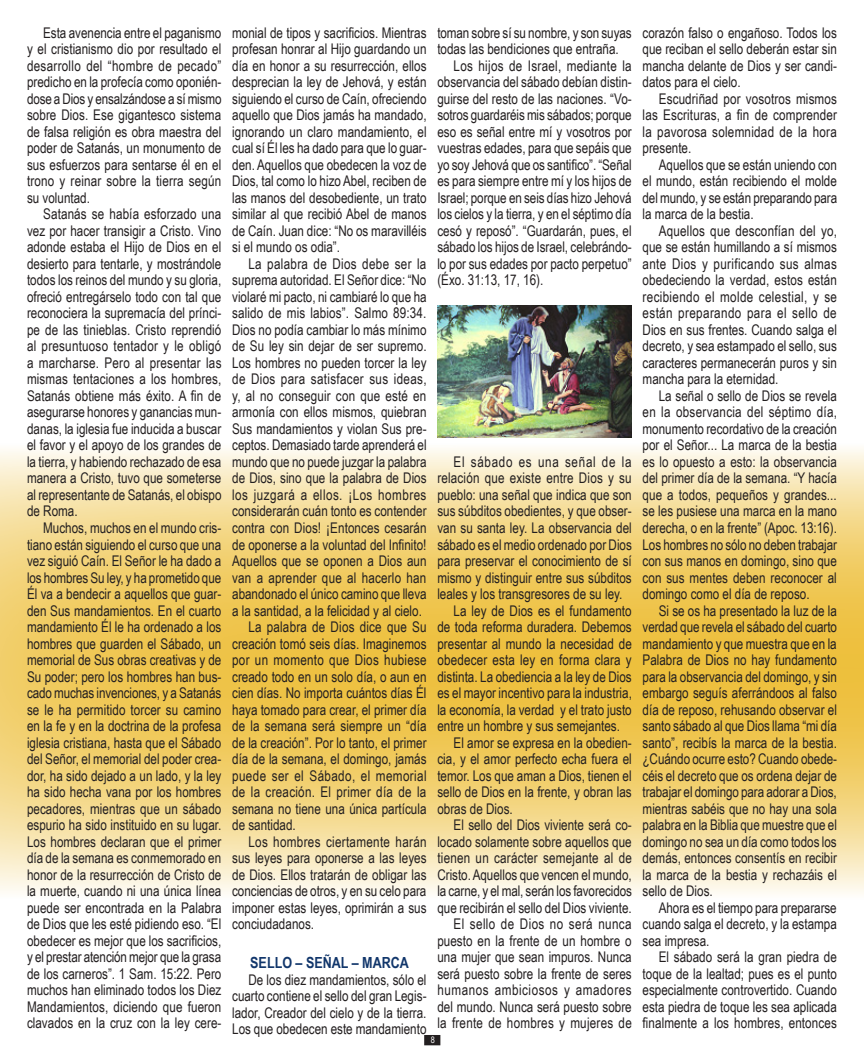
<style>
.page{position:relative;width:864px;height:1059px;background:#fff}
.page>*{position:absolute;margin:0;border:0;box-sizing:border-box;transform-origin:0 0}
._5{font:700 15.3px "Arial Narrow";color:#11366b}
.t1{font:14.7px/16.5px "Arial Narrow";color:#231f20;text-align:justify}
.t2{font:9px "Arial Narrow";color:#fff}
</style>
<div class="page">
<div style="left:425px;top:1035px;width:15px;height:9px;background:#231f20"></div>
<div style="left:424px;top:1034px;width:16px;height:11px;border:2px solid #231f20"></div>
<img style="left:0;top:448px;width:864px;height:446px">
<img style="left:437px;top:305px;width:195px;height:133px">
<p class="t1" style="left:27px;top:24px;width:196px;text-indent:16px">Esta avenencia entre el paganismo y el cristianismo dio por resultado el desarrollo del “hombre de pecado” predicho en la profecía como oponién&shy;dose a Dios y ensalzándose a sí mismo sobre Dios. Ese gigantesco sistema de falsa religión es obra maestra del poder de Satanás, un monumento de sus esfuerzos para sentarse él en el trono y reinar sobre la tierra según su voluntad.</p>
<p class="t1" style="left:27px;top:205px;width:196px;text-indent:16px">Satanás se había esforzado una vez por hacer transigir a Cristo. Vino adonde estaba el Hijo de Dios en el desierto para tentarle, y mostrándole todos los reinos del mundo y su gloria, ofreció entregárselo todo con tal que reconociera la supremacía del prínci&shy;pe de las tinieblas. Cristo reprendió al presuntuoso tentador y le obligó a marcharse. Pero al presentar las mismas tentaciones a los hombres, Satanás obtiene más éxito. A fin de asegurarse honores y ganancias mun&shy;danas, la iglesia fue inducida a buscar el favor y el apoyo de los grandes de la tierra, y habiendo rechazado de esa manera a Cristo, tuvo que someterse al representante de Satanás, el obispo de Roma.</p>
<p class="t1" style="left:27px;top:519px;width:196px;text-indent:16px">Muchos, muchos en el mundo cris&shy;tiano están siguiendo el curso que una vez siguió Caín. El Señor le ha dado a los hombres Su ley, y ha prometido que Él va a bendecir a aquellos que guar&shy;den Sus mandamientos. En el cuarto mandamiento Él le ha ordenado a los hombres que guarden el Sábado, un memorial de Sus obras creativas y de Su poder; pero los hombres han bus&shy;cado muchas invenciones, y a Satanás se le ha permitido torcer su camino en la fe y en la doctrina de la profesa iglesia cristiana, hasta que el Sábado del Señor, el memorial del poder crea&shy;dor, ha sido dejado a un lado, y la ley ha sido hecha vana por los hombres pecadores, mientras que un sábado espurio ha sido instituido en su lugar.<br>Los hombres declaran que el primer día de la semana es conmemorado en honor de la resurrección de Cristo de la muerte, cuando ni una única línea puede ser encontrada en la Palabra de Dios que les esté pidiendo eso. “El obedecer es mejor que los sacrificios, y el prestar atención mejor que la grasa de los carneros”. 1 Sam. 15:22. Pero muchos han eliminado todos los Diez Mandamientos, diciendo que fueron clavados en la cruz con la ley cere-</p>
<p class="t1" style="left:232px;top:24px;width:196px">monial de tipos y sacrificios. Mientras profesan honrar al Hijo guardando un día en honor a su resurrección, ellos desprecian la ley de Jehová, y están siguiendo el curso de Caín, ofreciendo aquello que Dios jamás ha mandado, ignorando un claro mandamiento, el cual sí Él les ha dado para que lo guar&shy;den. Aquellos que obedecen la voz de Dios, tal como lo hizo Abel, reciben de las manos del desobediente, un trato similar al que recibió Abel de manos de Caín. Juan dice: “No os maravilléis si el mundo os odia”.</p>
<p class="t1" style="left:232px;top:255px;width:196px;text-indent:16px">La palabra de Dios debe ser la suprema autoridad. El Señor dice: “No violaré mi pacto, ni cambiaré lo que ha salido de mis labios”. Salmo 89:34.<br>Dios no podía cambiar lo más mínimo de Su ley sin dejar de ser supremo.<br>Los hombres no pueden torcer la ley de Dios para satisfacer sus ideas, y, al no conseguir con que esté en armonía con ellos mismos, quiebran Sus mandamientos y violan Sus pre&shy;ceptos. Demasiado tarde aprenderá el mundo que no puede juzgar la palabra de Dios, sino que la palabra de Dios los juzgará a ellos. ¡Los hombres considerarán cuán tonto es contender contra con Dios! ¡Entonces cesarán de oponerse a la voluntad del Infinito!<br>Aquellos que se oponen a Dios aun van a aprender que al hacerlo han abandonado el único camino que lleva a la santidad, a la felicidad y al cielo.</p>
<p class="t1" style="left:232px;top:618px;width:196px;text-indent:16px">La palabra de Dios dice que Su creación tomó seis días. Imaginemos por un momento que Dios hubiese creado todo en un solo día, o aun en cien días. No importa cuántos días Él haya tomado para crear, el primer día de la semana será siempre un “día de la creación”. Por lo tanto, el primer día de la semana, el domingo, jamás puede ser el Sábado, el memorial de la creación. El primer día de la semana no tiene una única partícula de santidad.</p>
<p class="t1" style="left:232px;top:832px;width:196px;text-indent:16px">Los hombres ciertamente harán sus leyes para oponerse a las leyes de Dios. Ellos tratarán de obligar las conciencias de otros, y en su celo para imponer estas leyes, oprimirán a sus conciudadanos.</p>
<p class="_5" style="left:250px;top:951px;width:160px">SELLO – SEÑAL – MARCA</p>
<p class="t1" style="left:232px;top:970px;width:196px;text-indent:16px">De los diez mandamientos, sólo el cuarto contiene el sello del gran Legis&shy;lador, Creador del cielo y de la tierra.<br>Los que obedecen este mandamiento</p>
<p class="t1" style="left:437px;top:24px;width:196px">toman sobre sí su nombre, y son suyas todas las bendiciones que entraña.</p>
<p class="t1" style="left:437px;top:57px;width:196px;text-indent:16px">Los hijos de Israel, mediante la observancia del sábado debían distin&shy;guirse del resto de las naciones. “Vo&shy;sotros guardaréis mis sábados; porque eso es señal entre mí y vosotros por vuestras edades, para que sepáis que yo soy Jehová que os santifico”. “Señal es para siempre entre mí y los hijos de Israel; porque en seis días hizo Jehová los cielos y la tierra, y en el séptimo día cesó y reposó”. “Guardarán, pues, el sábado los hijos de Israel, celebrándo&shy;lo por sus edades por pacto perpetuo” (Éxo. 31:13, 17, 16).</p>
<p class="t1" style="left:437px;top:453px;width:196px;text-indent:16px">El sábado es una señal de la relación que existe entre Dios y su pueblo: una señal que indica que son sus súbditos obedientes, y que obser&shy;van su santa ley. La observancia del sábado es el medio ordenado por Dios para preservar el conocimiento de sí mismo y distinguir entre sus súbditos leales y los transgresores de su ley.</p>
<p class="t1" style="left:437px;top:601px;width:196px;text-indent:16px">La ley de Dios es el fundamento de toda reforma duradera. Debemos presentar al mundo la necesidad de obedecer esta ley en forma clara y distinta. La obediencia a la ley de Dios es el mayor incentivo para la industria, la economía, la verdad y el trato justo entre un hombre y sus semejantes.</p>
<p class="t1" style="left:437px;top:733px;width:196px;text-indent:16px">El amor se expresa en la obedien&shy;cia, y el amor perfecto echa fuera el temor. Los que aman a Dios, tienen el sello de Dios en la frente, y obran las obras de Dios.</p>
<p class="t1" style="left:437px;top:816px;width:196px;text-indent:16px">El sello del Dios viviente será co&shy;locado solamente sobre aquellos que tienen un carácter semejante al de Cristo. Aquellos que vencen el mundo, la carne, y el mal, serán los favorecidos que recibirán el sello del Dios viviente.</p>
<p class="t1" style="left:437px;top:915px;width:196px;text-indent:16px">El sello de Dios no será nunca puesto en la frente de un hombre o una mujer que sean impuros. Nunca será puesto sobre la frente de seres humanos ambiciosos y amadores del mundo. Nunca será puesto sobre la frente de hombres y mujeres de</p>
<p class="t2" style="left:431px;top:1032px;width:6px">8</p>
<p class="t1" style="left:643px;top:24px;width:196px">corazón falso o engañoso. Todos los que reciban el sello deberán estar sin mancha delante de Dios y ser candi&shy;datos para el cielo.</p>
<p class="t1" style="left:643px;top:90px;width:196px;text-indent:16px">Escudriñad por vosotros mismos las Escrituras, a fin de comprender la pavorosa solemnidad de la hora presente.</p>
<p class="t1" style="left:643px;top:156px;width:196px;text-indent:16px">Aquellos que se están uniendo con el mundo, están recibiendo el molde del mundo, y se están preparando para la marca de la bestia.</p>
<p class="t1" style="left:643px;top:222px;width:196px;text-indent:16px">Aquellos que desconfían del yo, que se están humillando a sí mismos ante Dios y purificando sus almas obedeciendo la verdad, estos están recibiendo el molde celestial, y se están preparando para el sello de Dios en sus frentes. Cuando salga el decreto, y sea estampado el sello, sus caracteres permanecerán puros y sin mancha para la eternidad.</p>
<p class="t1" style="left:643px;top:387px;width:196px;text-indent:16px">La señal o sello de Dios se revela en la observancia del séptimo día, monumento recordativo de la creación por el Señor... La marca de la bestia es lo opuesto a esto: la observancia del primer día de la semana. “Y hacía que a todos, pequeños y grandes... se les pusiese una marca en la mano derecha, o en la frente” (Apoc. 13:16).<br>Los hombres no sólo no deben trabajar con sus manos en domingo, sino que con sus mentes deben reconocer al domingo como el día de reposo.</p>
<p class="t1" style="left:643px;top:601px;width:196px;text-indent:16px">Si se os ha presentado la luz de la verdad que revela el sábado del cuarto mandamiento y que muestra que en la Palabra de Dios no hay fundamento para la observancia del domingo, y sin embargo seguís aferrándoos al falso día de reposo, rehusando observar el santo sábado al que Dios llama “mi día santo”, recibís la marca de la bestia. ¿Cuándo ocurre esto? Cuando obede&shy;céis el decreto que os ordena dejar de trabajar el domingo para adorar a Dios, mientras sabéis que no hay una sola palabra en la Biblia que muestre que el domingo no sea un día como todos los demás, entonces consentís en recibir la marca de la bestia y rechazáis el sello de Dios.</p>
<p class="t1" style="left:643px;top:898px;width:196px;text-indent:16px">Ahora es el tiempo para prepararse cuando salga el decreto, y la estampa sea impresa.</p>
<p class="t1" style="left:643px;top:948px;width:196px;text-indent:16px">El sábado será la gran piedra de toque de la lealtad; pues es el punto especialmente controvertido. Cuando esta piedra de toque les sea aplicada finalmente a los hombres, entonces</p>
</div>
